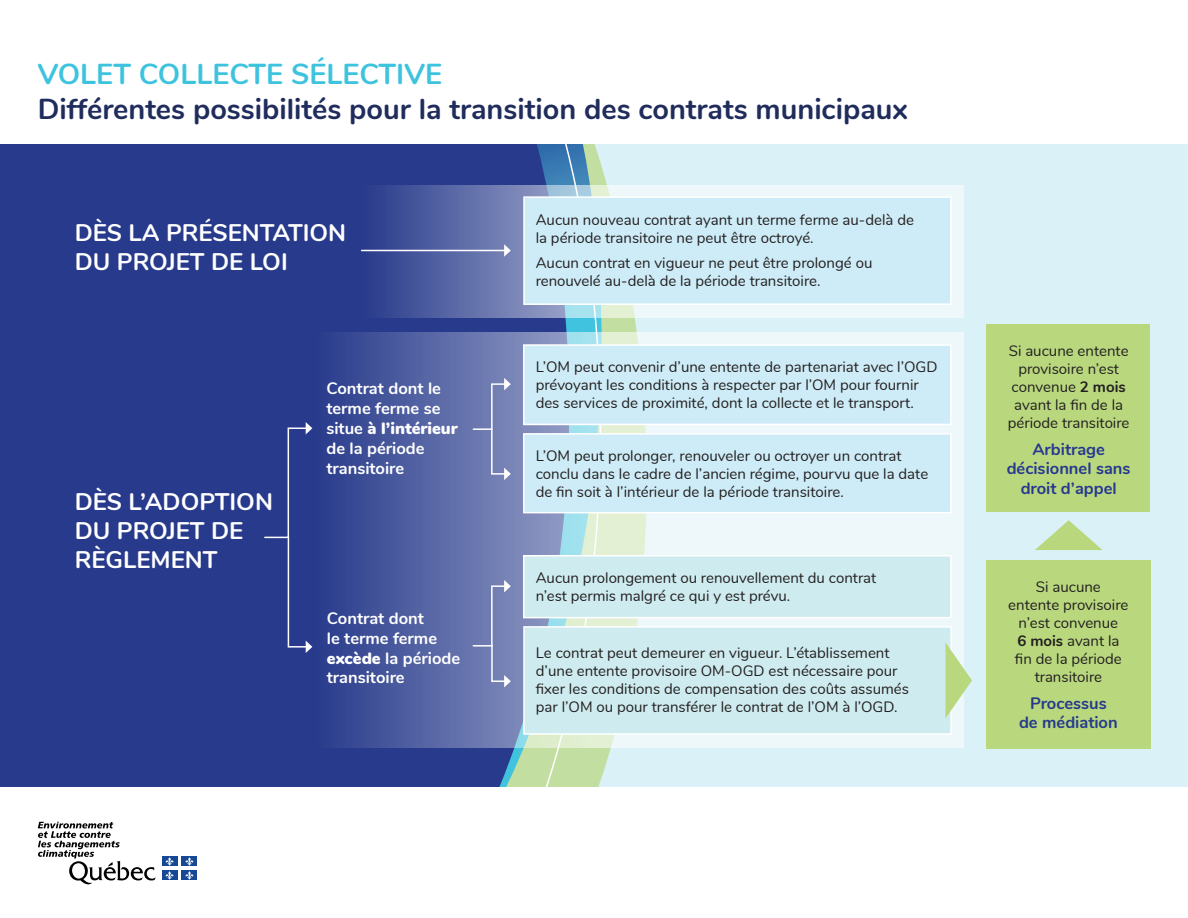
<style>
.page{position:relative;width:1188px;height:918px;background:#fff}
.page>*{position:absolute;margin:0;border:0;box-sizing:border-box;transform-origin:0 0}
.t1{font:700 28.8px "Nunito";color:#1f2c5c}
.t2{font:700 28.8px "Nunito";color:#3ec3de}
.t3{font:700 24px/28.8px "Nunito";color:#fff}
.t4{font:700 16.5px/19.8px "Nunito";color:#fff}
.t5{font:700 16.5px/19.8px "Nunito";color:#283890;text-align:center}
.t6{font:700 16.5px/19.8px "Nunito";color:#273a8b;text-align:center}
.t7{font:15px/18px "Nunito";color:#231f20}
.s1{font-weight:900}
.s2{font-weight:700}
</style>
<div class="page">
<div style="left:0;top:107px;width:1188px;height:680px;background:#daf1f7"></div>
<div style="left:0;top:144px;width:569px;height:643px;background:#273a8b"></div>
<svg style="left:297px;top:185px;width:667px;height:133px;background:#7281b4"></svg>
<svg style="left:298px;top:333px;width:666px;height:415px;background:#7d8cba"></svg>
<div style="left:986px;top:560px;width:164px;height:188px;background:#b9d87e"></div>
<div style="left:987px;top:324px;width:163px;height:188px;background:#b9d87e"></div>
<div style="left:523px;top:196px;width:429px;height:109px;background:#ceecf7;border:2px solid #fff"></div>
<div style="left:523px;top:344px;width:429px;height:81px;background:#ceecf7;border:2px solid #fff"></div>
<div style="left:523px;top:433px;width:429px;height:80px;background:#ceecf7;border:2px solid #fff"></div>
<div style="left:523px;top:555px;width:429px;height:63px;background:#ceebef;border:2px solid #fff"></div>
<div style="left:523px;top:626px;width:429px;height:109px;background:#ceebef;border:2px solid #fff"></div>
<svg style="left:263px;top:422px;width:49px;height:231px;background:#304290"></svg>
<svg style="left:472px;top:378px;width:39px;height:102px;background:#7a86b7"></svg>
<svg style="left:472px;top:580px;width:39px;height:107px;background:#7a86b7"></svg>
<div style="left:0;top:0;width:1188px;height:144px;background:#fff"></div>
<svg style="left:38px;top:822px;width:118px;height:63px"></svg>
<div style="left:162px;top:857px;width:15px;height:9px;background:#174895"></div>
<div style="left:182px;top:857px;width:15px;height:9px;background:#174895"></div>
<div style="left:162px;top:871px;width:15px;height:9px;background:#174895"></div>
<svg style="left:165px;top:857px;width:9px;height:23px"></svg>
<div style="left:182px;top:871px;width:15px;height:9px;background:#174895"></div>
<svg style="left:185px;top:857px;width:9px;height:23px"></svg>
<hr style="left:362px;top:250px;width:143px;height:1px;background:#fff">
<svg style="left:504px;top:244px;width:7px;height:13px"></svg>
<svg style="left:945px;top:642px;width:27px;height:76px"></svg>
<svg style="left:1035px;top:520px;width:68px;height:30px"></svg>
<h1 class="t2" style="left:38px;top:53px;width:406px">VOLET COLLECTE SÉLECTIVE</h1>
<h1 class="t1" style="left:38px;top:88px;width:872px">Différentes possibilités pour la transition des contrats municipaux</h1>
<h2 class="t3" style="left:75px;top:217px;width:273px">DÈS LA PRÉSENTATION<br>DU PROJET DE LOI</h2>
<h2 class="t3" style="left:75px;top:486px;width:200px">DÈS L’ADOPTION<br>DU PROJET DE<br>RÈGLEMENT</h2>
<p class="t4" style="left:326px;top:378px;width:133px">Contrat dont le terme ferme se situe <span class="s1">à l’intérieur </span>de la période transitoire</p>
<p class="t4" style="left:327px;top:607px;width:135px">Contrat dont<br>le terme ferme <span class="s1">excède</span> la période transitoire</p>
<p class="t7" style="left:536px;top:210px;width:380px">Aucun nouveau contrat ayant un terme ferme au-delà de la période transitoire ne peut être octroyé.</p>
<p class="t7" style="left:536px;top:253px;width:338px">Aucun contrat en vigueur ne peut être prolongé ou renouvelé au-delà de la période transitoire.</p>
<p class="t7" style="left:536px;top:357px;width:403px">L’OM peut convenir d’une entente de partenariat avec l’OGD prévoyant les conditions à respecter par l’OM pour fournir des services de proximité, dont la collecte et le transport.</p>
<p class="t7" style="left:536px;top:446px;width:394px">L’OM peut prolonger, renouveler ou octroyer un contrat conclu dans le cadre de l’ancien régime, pourvu que la date de fin soit à l’intérieur de la période transitoire.</p>
<p class="t7" style="left:536px;top:568px;width:342px">Aucun prolongement ou renouvellement du contrat n’est permis malgré ce qui y est prévu.</p>
<p class="t7" style="left:536px;top:643px;width:375px">Le contrat peut demeurer en vigueur. L’établissement d’une entente provisoire OM-OGD est nécessaire pour fixer les conditions de compensation des coûts assumés par l’OM ou pour transférer le contrat de l’OM à l’OGD.</p>
<p class="t7" style="left:1008px;top:341px;width:123px;text-align:center">Si aucune entente provisoire n’est convenue <span class="s2">2 mois </span>avant la fin de la période transitoire</p>
<p class="t5" style="left:1007px;top:438px;width:125px">Arbitrage décisionnel sans droit d’appel</p>
<p class="t7" style="left:1008px;top:577px;width:122px;text-align:center">Si aucune<br>entente provisoire n’est convenue<br><span class="s2">6 mois</span> avant la fin de la période transitoire</p>
<p class="t6" style="left:1019px;top:692px;width:100px">Processus de médiation</p>
</div>
